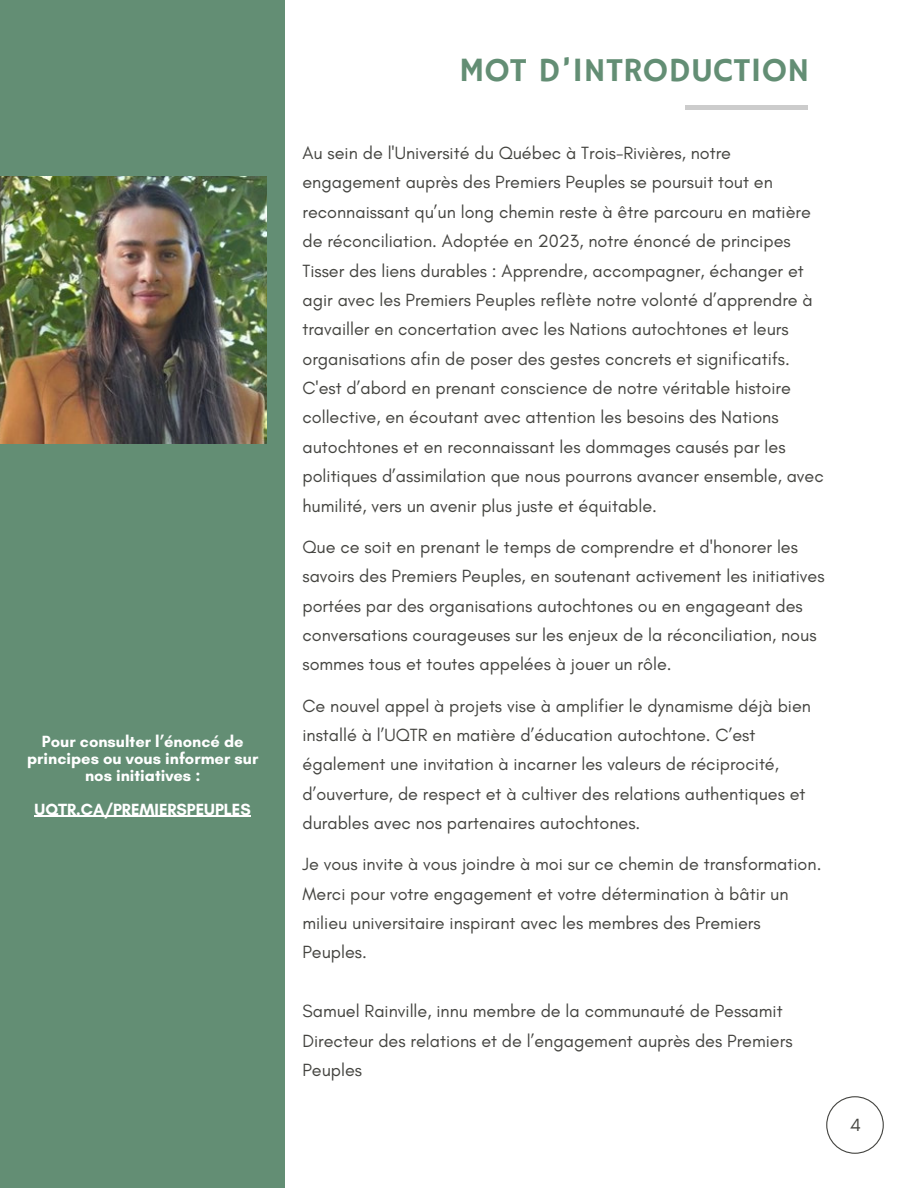
<style>
.page{position:relative;width:918px;height:1188px;background:#fff}
.page>*{position:absolute;margin:0;border:0;box-sizing:border-box;transform-origin:0 0}
.t1{font:34.05px "Hammersmith One";color:#638e74}
.t2{font:18px/29.4px "Glacial Indifference";color:#444440}
.t3{font:700 16.5px/16.8px "Glacial Indifference";color:#fff;text-align:center}
</style>
<div class="page">
<div style="left:0;top:0;width:284px;height:1188px;background:#638e74"></div>
<div style="left:686px;top:105px;width:122px;height:5px;background:#ccc"></div>
<svg style="left:826px;top:1096px;width:58px;height:58px"></svg>
<img style="left:0;top:176px;width:267px;height:267px">
<hr style="left:35px;top:816px;width:216px;height:1px;background:#fff">
<p class="t3" style="left:27px;top:733px;width:233px">Pour consulter l’énoncé de principes ou vous informer sur nos initiatives :</p>
<p class="t3" style="left:35px;top:801px;width:218px">UQTR.CA/PREMIERSPEUPLES</p>
<p class="t1" style="left:459px;top:50px;width:352px">MOT D’INTRODUCTION</p>
<h3 class="t2" style="left:302px;top:138px;width:512px">Au sein de l'Université du Québec à Trois-Rivières, notre engagement auprès des Premiers Peuples se poursuit tout en reconnaissant qu’un long chemin reste à être parcouru en matière de réconciliation. Adoptée en 2023, notre énoncé de principes Tisser des liens durables : Apprendre, accompagner, échanger et agir avec les Premiers Peuples reflète notre volonté d’apprendre à travailler en concertation avec les Nations autochtones et leurs organisations afin de poser des gestes concrets et significatifs.</h3>
<h2 class="t2" style="left:302px;top:373px;width:523px">C'est d’abord en prenant conscience de notre véritable histoire collective, en écoutant avec attention les besoins des Nations autochtones et en reconnaissant les dommages causés par les politiques d’assimilation que nous pourrons avancer ensemble, avec humilité, vers un avenir plus juste et équitable.</h2>
<h1 class="t2" style="left:302px;top:532px;width:524px">Que ce soit en prenant le temps de comprendre et d'honorer les savoirs des Premiers Peuples, en soutenant activement les initiatives portées par des organisations autochtones ou en engageant des conversations courageuses sur les enjeux de la réconciliation, nous sommes tous et toutes appelées à jouer un rôle.</h1>
<p class="t2" style="left:302px;top:691px;width:510px">Ce nouvel appel à projets vise à amplifier le dynamisme déjà bien installé à l’UQTR en matière d’éducation autochtone. C’est également une invitation à incarner les valeurs de réciprocité, d’ouverture, de respect et à cultiver des relations authentiques et durables avec nos partenaires autochtones.</p>
<p class="t2" style="left:302px;top:849px;width:521px">Je vous invite à vous joindre à moi sur ce chemin de transformation.<br>Merci pour votre engagement et votre détermination à bâtir un milieu universitaire inspirant avec les membres des Premiers Peuples.</p>
<p class="t2" style="left:302px;top:996px;width:482px">Samuel Rainville, innu membre de la communauté de Pessamit</p>
<p class="t2" style="left:302px;top:1026px;width:492px">Directeur des relations et de l’engagement auprès des Premiers<br>Peuples</p>
<p class="t2" style="left:850px;top:1110px;width:12px">4</p>
</div>
